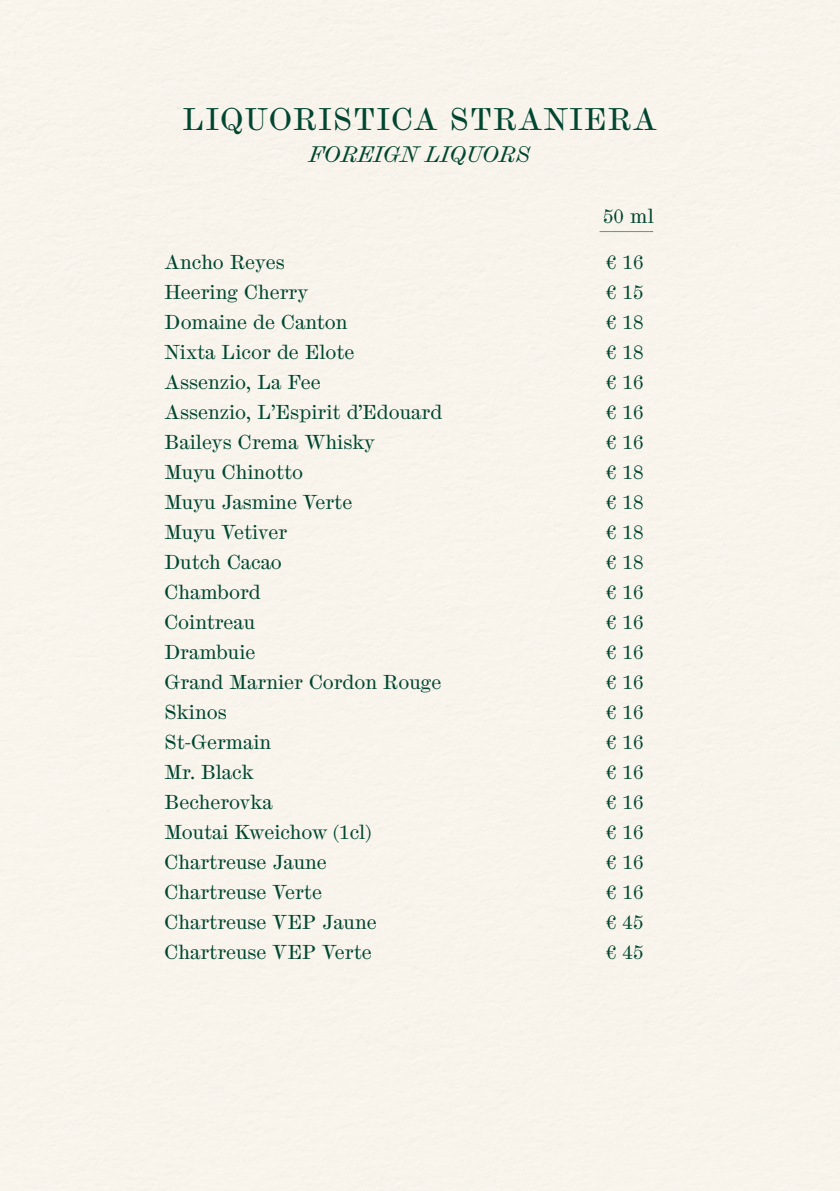
<style>
.page{position:relative;width:840px;height:1191px;background:#fff}
.page>*{position:absolute;margin:0;border:0;box-sizing:border-box;transform-origin:0 0}
.t1{font:28px "Scotch Micro";letter-spacing:.05em;color:#004630}
.t2{font:italic 20px "Scotch Micro";color:#004630}
.t3{font:18px/30px "Scotch Micro";color:#004630}
</style>
<div class="page">
<div style="left:595px;top:227px;width:61px;height:7px;background:#f8f4ec"></div>
<div style="left:595px;top:229px;width:62px;height:5px;background:#000;opacity:.75"></div>
<h1 class="t1" style="left:183px;top:101px;width:475px">LIQUORISTICA STRANIERA</h1>
<p class="t2" style="left:309px;top:141px;width:223px">FOREIGN LIQUORS</p>
<p class="t3" style="left:602px;top:201px;width:52px">50 ml</p>
<p class="t3" style="left:164px;top:247px;width:279px">Ancho Reyes<br>Heering Cherry<br>Domaine de Canton<br>Nixta Licor de Elote<br>Assenzio, La Fee<br>Assenzio, L’Espirit d’Edouard<br>Baileys Crema Whisky<br>Muyu Chinotto<br>Muyu Jasmine Verte<br>Muyu Vetiver<br>Dutch Cacao<br>Chambord<br>Cointreau<br>Drambuie<br>Grand Marnier Cordon Rouge<br>Skinos<br>St-Germain<br>Mr. Black<br>Becherovka<br>Moutai Kweichow (1cl)<br>Chartreuse Jaune<br>Chartreuse Verte<br>Chartreuse VEP Jaune<br>Chartreuse VEP Verte</p>
<p class="t3" style="left:605px;top:247px;width:39px;text-align:justify">€ 16 € 15 € 18 € 18 € 16 € 16 € 16 € 18 € 18 € 18 € 18 € 16 € 16 € 16 € 16 € 16 € 16 € 16 € 16 € 16 € 16 € 16 € 45 € 45</p>
</div>
